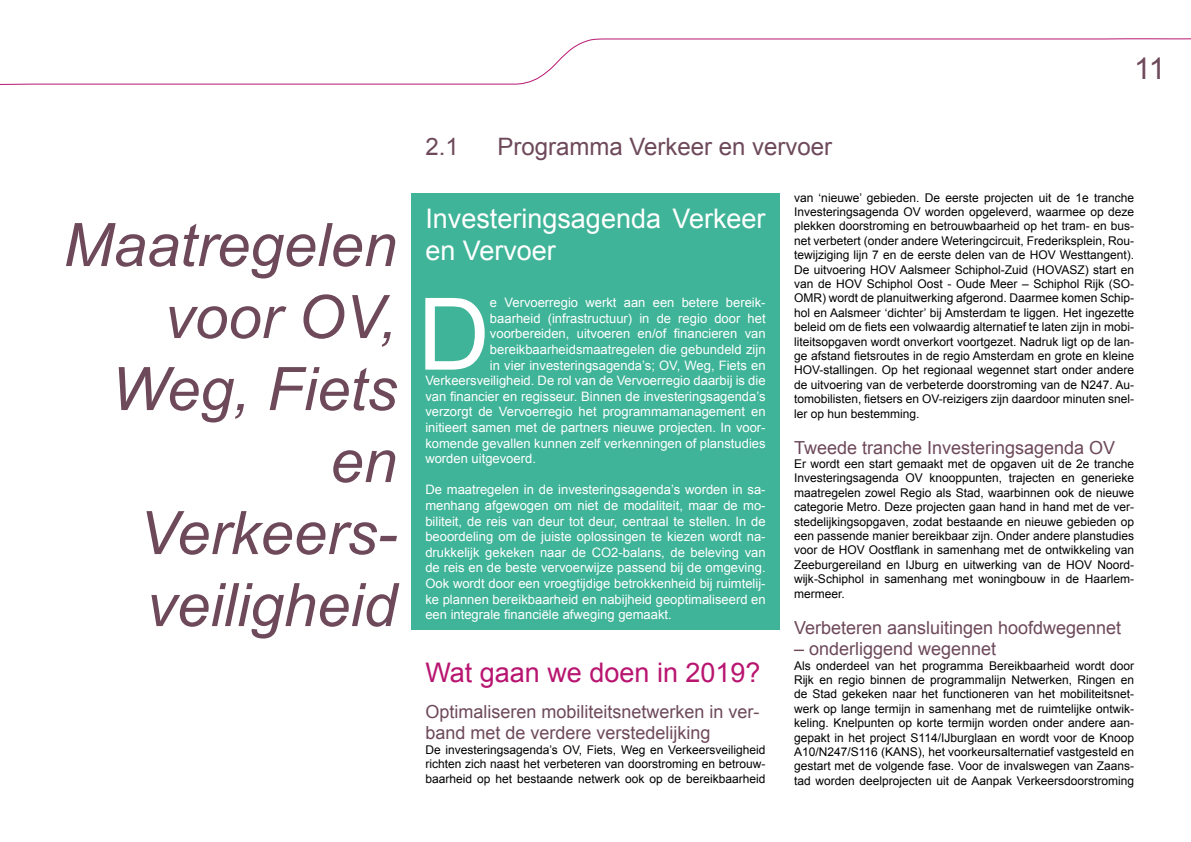
<style>
.page{position:relative;width:1191px;height:842px;background:#fff}
.page>*{position:absolute;margin:0;border:0;box-sizing:border-box;transform-origin:0 0}
.t1{font:100.2px "Arial";color:#fff}
.t2{font:italic 60px/72px "Arial";color:#6d495a;text-align:right}
.t3{font:30px "Arial";color:#6d495a}
.t4{font:27px/32.4px "Arial";color:#fff}
.t5{font:27px "Arial";color:#b81570}
.t6{font:24px "Arial";color:#6d495a}
.t7{font:18px/21.6px "Arial";color:#6d495a}
.t8{font:13px/15.6px "Arial";color:#fff;text-align:justify}
.t9{font:12px/14.4px "Arial";color:#000;text-align:justify}
</style>
<div class="page">
<svg style="left:0;top:38px;width:1191px;height:47px"></svg>
<div style="left:411px;top:193px;width:369px;height:436px;background:#3fb498"></div>
<h2 class="t2" style="left:63px;top:210px;width:335px">Maatregelen voor OV,<br>Weg, Fiets en<br>Verkeers&shy;veiligheid</h2>
<h3 class="t6" style="left:425px;top:131px;width:35px">2.1</h3>
<h3 class="t6" style="left:497px;top:131px;width:336px">Programma Verkeer en vervoer</h3>
<h3 class="t3" style="left:1134px;top:48px;width:33px">11</h3>
<h3 class="t4" style="left:425px;top:203px;width:342px">Investeringsagenda Verkeer en Vervoer</h3>
<h1 class="t1" style="left:417px;top:269px;width:74px">D</h1>
<p class="t8" style="left:490px;top:295px;width:277px">e Vervoerregio werkt aan een betere bereik-</p>
<p class="t8" style="left:490px;top:311px;width:277px">baarheid (infrastructuur) in de regio door het</p>
<p class="t8" style="left:490px;top:326px;width:277px">voorbereiden, uitvoeren en/of financieren van</p>
<p class="t8" style="left:490px;top:342px;width:277px">bereikbaarheidsmaatregelen die gebundeld zijn</p>
<p class="t8" style="left:490px;top:357px;width:277px">in vier investeringsagenda’s; OV, Weg, Fiets en</p>
<p class="t8" style="left:425px;top:373px;width:342px">Verkeersveiligheid. De rol van de Vervoerregio daarbij is die</p>
<p class="t8" style="left:425px;top:389px;width:342px">van financier en regisseur. Binnen de investeringsagenda’s</p>
<p class="t8" style="left:425px;top:404px;width:342px">verzorgt de Vervoerregio het programmamanagement en</p>
<p class="t8" style="left:425px;top:420px;width:342px">initieert samen met de partners nieuwe projecten. In voor-</p>
<p class="t8" style="left:425px;top:435px;width:342px">komende gevallen kunnen zelf verkenningen of planstudies</p>
<p class="t8" style="left:425px;top:451px;width:112px">worden uitgevoerd.</p>
<p class="t8" style="left:425px;top:482px;width:342px">De maatregelen in de investeringsagenda’s worden in sa&shy;menhang afgewogen om niet de modaliteit, maar de mo&shy;biliteit, de reis van deur tot deur, centraal te stellen. In de beoordeling om de juiste oplossingen te kiezen wordt na&shy;drukkelijk gekeken naar de CO2-balans, de beleving van de reis en de beste vervoerwijze passend bij de omgeving.<br>Ook wordt door een vroegtijdige betrokkenheid bij ruimtelij&shy;ke plannen bereikbaarheid en nabijheid geoptimaliseerd en een integrale financiële afweging gemaakt.</p>
<h3 class="t5" style="left:425px;top:654px;width:337px">Wat gaan we doen in 2019?</h3>
<h3 class="t7" style="left:425px;top:701px;width:336px">Optimaliseren mobiliteitsnetwerken in ver&shy;band met de verdere verstedelijking</h3>
<p class="t9" style="left:425px;top:742px;width:342px">De investeringsagenda’s OV, Fiets, Weg en Verkeersveiligheid richten zich naast het verbeteren van doorstroming en betrouw&shy;baarheid op het bestaande netwerk ook op de bereikbaarheid</p>
<p class="t9" style="left:794px;top:190px;width:342px">van ‘nieuwe’ gebieden. De eerste projecten uit de 1e tranche Investeringsagenda OV worden opgeleverd, waarmee op deze plekken doorstroming en betrouwbaarheid op het tram- en bus&shy;net verbetert (onder andere Weteringcircuit, Frederiksplein, Rou&shy;tewijziging lijn 7 en de eerste delen van de HOV Westtangent).<br>De uitvoering HOV Aalsmeer Schiphol-Zuid (HOVASZ) start en van de HOV Schiphol Oost - Oude Meer – Schiphol Rijk (SO-OMR) wordt de planuitwerking afgerond. Daarmee komen Schip&shy;hol en Aalsmeer ‘dichter’ bij Amsterdam te liggen. Het ingezette beleid om de fiets een volwaardig alternatief te laten zijn in mobi&shy;liteitsopgaven wordt onverkort voortgezet. Nadruk ligt op de lan&shy;ge afstand fietsroutes in de regio Amsterdam en grote en kleine HOV-stallingen. Op het regionaal wegennet start onder andere de uitvoering van de verbeterde doorstroming van de N247. Au&shy;tomobilisten, fietsers en OV-reizigers zijn daardoor minuten snel&shy;ler op hun bestemming.</p>
<h3 class="t7" style="left:794px;top:437px;width:323px">Tweede tranche Investeringsagenda OV</h3>
<p class="t9" style="left:794px;top:457px;width:342px">Er wordt een start gemaakt met de opgaven uit de 2e tranche Investeringsagenda OV knooppunten, trajecten en generieke maatregelen zowel Regio als Stad, waarbinnen ook de nieuwe categorie Metro. Deze projecten gaan hand in hand met de ver&shy;stedelijkingsopgaven, zodat bestaande en nieuwe gebieden op een passende manier bereikbaar zijn. Onder andere planstudies voor de HOV Oostflank in samenhang met de ontwikkeling van Zeeburgereiland en IJburg en uitwerking van de HOV Noord&shy;wijk-Schiphol in samenhang met woningbouw in de Haarlem&shy;mermeer.</p>
<h3 class="t7" style="left:794px;top:617px;width:329px">Verbeteren aansluitingen hoofdwegennet</h3>
<h3 class="t7" style="left:794px;top:638px;width:204px">– onderliggend wegennet</h3>
<p class="t9" style="left:794px;top:658px;width:342px">Als onderdeel van het programma Bereikbaarheid wordt door Rijk en regio binnen de programmalijn Netwerken, Ringen en de Stad gekeken naar het functioneren van het mobiliteitsnet&shy;werk op lange termijn in samenhang met de ruimtelijke ontwik&shy;keling. Knelpunten op korte termijn worden onder andere aan&shy;gepakt in het project S114/IJburglaan en wordt voor de Knoop A10/N247/S116 (KANS), het voorkeursalternatief vastgesteld en gestart met de volgende fase. Voor de invalswegen van Zaans&shy;tad worden deelprojecten uit de Aanpak Verkeersdoorstroming</p>
</div>
